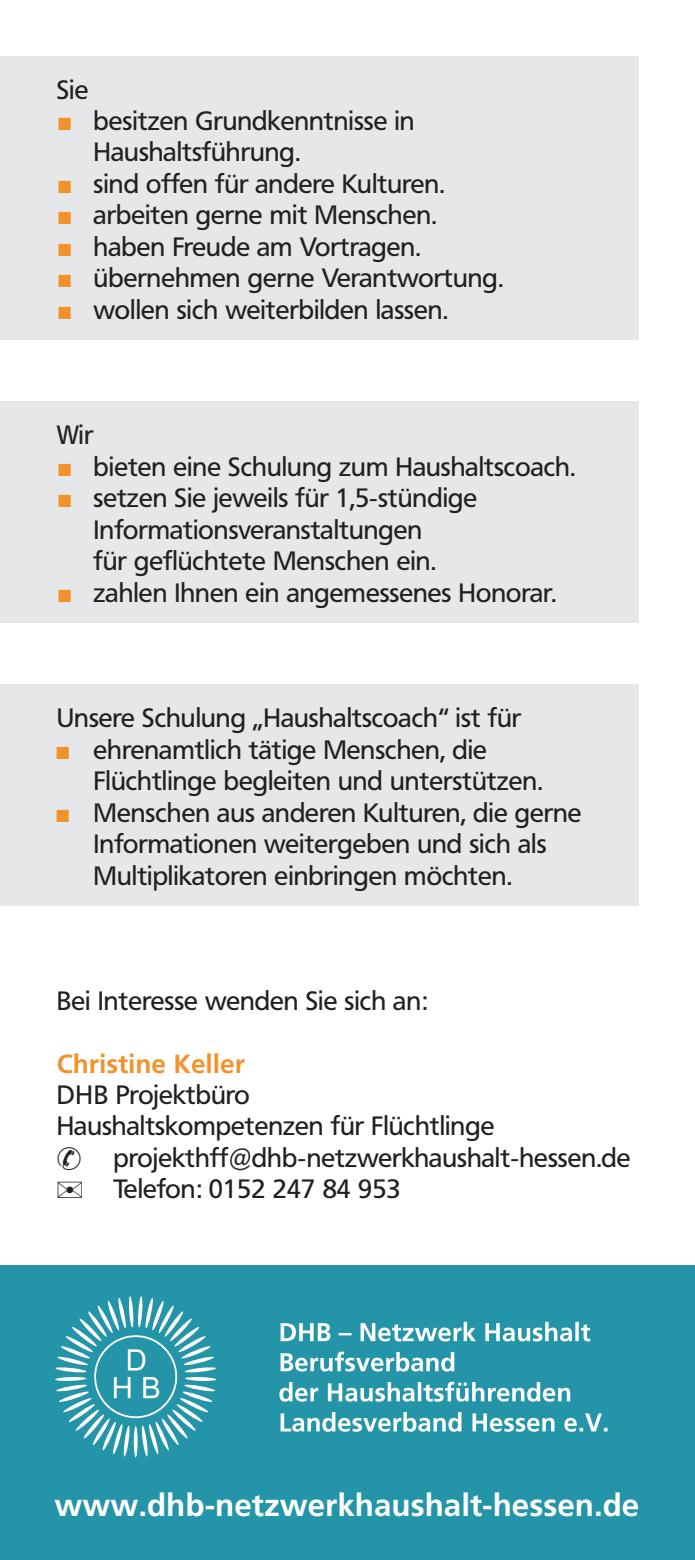
<style>
.page{position:relative;width:695px;height:1560px;background:#fff}
.page>*{position:absolute;margin:0;border:0;box-sizing:border-box;transform-origin:0 0}
.t1{font:700 31.5px "Frutiger";color:#fff}
.t2{font:26.25px/31.5px "Frutiger BSK";color:#231f20}
.t3{font:700 26.25px "Frutiger";color:#f3922a}
.s1{font-family:"Arial";color:#f3922a}
.s2{font-family:"Arial Narrow";color:#f3922a}
</style>
<div class="page">
<div style="left:0;top:684px;width:638px;height:221px;background:#e6e7e9"></div>
<div style="left:0;top:402px;width:638px;height:220px;background:#e6e7e9"></div>
<div style="left:0;top:56px;width:638px;height:284px;background:#e6e7e9"></div>
<div style="left:0;top:1265px;width:694px;height:294px;background:#2495a8"></div>
<svg style="left:279px;top:1321px;width:311px;height:80px"></svg>
<svg style="left:280px;top:1412px;width:327px;height:19px"></svg>
<svg style="left:55px;top:1296px;width:161px;height:160px"></svg>
<p class="t2" style="left:57px;top:76px;width:33px">Sie</p>
<p class="t2" style="left:94px;top:107px;width:322px;text-indent:-37px"><span class="s1">■</span> besitzen Grundkenntnisse in<br>Haushaltsführung.</p>
<p class="t2" style="left:57px;top:170px;width:389px"><span class="s1">■</span> sind offen für andere Kulturen.</p>
<p class="t2" style="left:57px;top:201px;width:381px"><span class="s1">■</span> arbeiten gerne mit Menschen.</p>
<p class="t2" style="left:57px;top:233px;width:365px"><span class="s1">■</span> haben Freude am Vortragen.</p>
<p class="t2" style="left:57px;top:264px;width:448px"><span class="s1">■</span> übernehmen gerne Verantwortung.</p>
<p class="t2" style="left:57px;top:296px;width:393px"><span class="s1">■</span> wollen sich weiterbilden lassen.</p>
<p class="t2" style="left:57px;top:421px;width:38px">Wir</p>
<p class="t2" style="left:57px;top:453px;width:520px"><span class="s1">■</span> bieten eine Schulung zum Haushaltscoach.</p>
<p class="t2" style="left:94px;top:484px;width:385px;text-indent:-37px"><span class="s1">■</span> setzen Sie jeweils für 1,5-stündige<br>Informationsveranstaltungen<br>für geflüchtete Menschen ein.</p>
<p class="t2" style="left:57px;top:578px;width:501px"><span class="s1">■</span> zahlen Ihnen ein angemessenes Honorar.</p>
<p class="t2" style="left:57px;top:704px;width:466px">Unsere Schulung „Haushaltscoach“ ist für</p>
<p class="t2" style="left:94px;top:735px;width:450px;text-indent:-37px"><span class="s2">■</span> ehrenamtlich tätige Menschen, die<br>Flüchtlinge begleiten und unterstützen.</p>
<p class="t2" style="left:94px;top:798px;width:489px;text-indent:-37px"><span class="s2">■</span> Menschen aus anderen Kulturen, die gerne<br>Informationen weitergeben und sich als<br>Multiplikatoren einbringen möchten.</p>
<p class="t2" style="left:57px;top:987px;width:372px">Bei Interesse wenden Sie sich an:</p>
<p class="t3" style="left:57px;top:1051px;width:190px">Christine Keller</p>
<p class="t2" style="left:57px;top:1080px;width:195px">DHB Projektbüro</p>
<p class="t2" style="left:57px;top:1112px;width:439px">Haushaltskompetenzen für Flüchtlinge</p>
<p class="t2" style="left:113px;top:1143px;width:518px">projekthff@dhb-netzwerkhaushalt-hessen.de</p>
<p class="t2" style="left:113px;top:1175px;width:289px">Telefon: 0152 247 84 953</p>
<p class="t1" style="left:55px;top:1489px;width:586px">www.dhb-netzwerkhaushalt-hessen.de</p>
</div>
